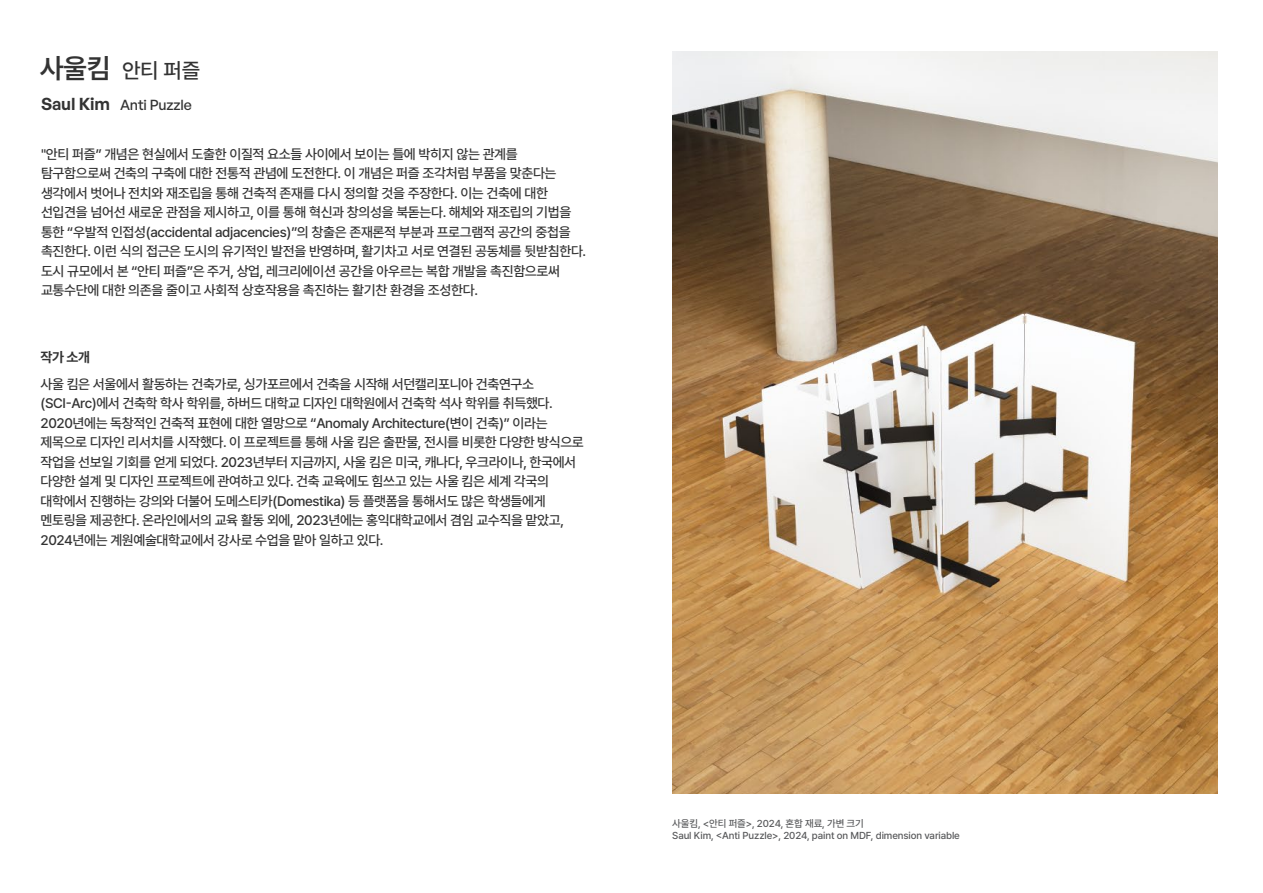
<style>
.page{position:relative;width:1263px;height:893px;background:#fff}
.page>*{position:absolute;margin:0;border:0;box-sizing:border-box;transform-origin:0 0}
.t1{font:500 21.3px "Pretendard";color:#333}
.t2{font:500 14.25px "General Sans";letter-spacing:-.01em;color:#333}
.t3{font:500 13.8px/19.5px "Pretendard";letter-spacing:-.025em;color:#333}
.t4{font:700 13.8px "Pretendard";color:#333}
.t5{font:500 10.05px/12px "Pretendard";letter-spacing:-.01em;color:#58595b}
.s1{font-weight:600;font-size:27.6px}
.s2{font-weight:600;font-size:16.95px}
</style>
<div class="page">
<img style="left:672px;top:51px;width:545px;height:743px">
<h1 class="t1" style="left:40px;top:55px;width:162px"><span class="s1">사울킴</span> 안티 퍼즐</h1>
<p class="t2" style="left:41px;top:96px;width:152px"><span class="s2">Saul Kim</span> Anti Puzzle</p>
<p class="t3" style="left:41px;top:144px;width:547px">"안티 퍼즐” 개념은 현실에서 도출한 이질적 요소들 사이에서 보이는 틀에 박히지 않는 관계를 탐구함으로써 건축의 구축에 대한 전통적 관념에 도전한다. 이 개념은 퍼즐 조각처럼 부품을 맞춘다는 생각에서 벗어나 전치와 재조립을 통해 건축적 존재를 다시 정의할 것을 주장한다. 이는 건축에 대한 선입견을 넘어선 새로운 관점을 제시하고, 이를 통해 혁신과 창의성을 북돋는다. 해체와 재조립의 기법을 통한 “우발적 인접성(accidental adjacencies)”의 창출은 존재론적 부분과 프로그램적 공간의 중첩을 촉진한다. 이런 식의 접근은 도시의 유기적인 발전을 반영하며, 활기차고 서로 연결된 공동체를 뒷받침한다. 도시 규모에서 본 “안티 퍼즐”은 주거, 상업, 레크리에이션 공간을 아우르는 복합 개발을 촉진함으로써 교통수단에 대한 의존을 줄이고 사회적 상호작용을 촉진하는 활기찬 환경을 조성한다.</p>
<p class="t4" style="left:41px;top:347px;width:51px">작가 소개</p>
<p class="t3" style="left:41px;top:374px;width:545px">사울 킴은 서울에서 활동하는 건축가로, 싱가포르에서 건축을 시작해 서던캘리포니아 건축연구소 (SCI-Arc)에서 건축학 학사 학위를, 하버드 대학교 디자인 대학원에서 건축학 석사 학위를 취득했다.<br>2020년에는 독창적인 건축적 표현에 대한 열망으로 “Anomaly Architecture(변이 건축)” 이라는 제목으로 디자인 리서치를 시작했다. 이 프로젝트를 통해 사울 킴은 출판물, 전시를 비롯한 다양한 방식으로 작업을 선보일 기회를 얻게 되었다. 2023년부터 지금까지, 사울 킴은 미국, 캐나다, 우크라이나, 한국에서 다양한 설계 및 디자인 프로젝트에 관여하고 있다. 건축 교육에도 힘쓰고 있는 사울 킴은 세계 각국의 대학에서 진행하는 강의와 더불어 도메스티카(Domestika) 등 플랫폼을 통해서도 많은 학생들에게 멘토링을 제공한다. 온라인에서의 교육 활동 외에, 2023년에는 홍익대학교에서 겸임 교수직을 맡았고, 2024년에는 계원예술대학교에서 강사로 수업을 맡아 일하고 있다.</p>
<p class="t5" style="left:672px;top:817px;width:289px">사울킴, &lt;안티 퍼즐&gt;, 2024, 혼합 재료, 가변 크기<br>Saul Kim, &lt;Anti Puzzle&gt;, 2024, paint on MDF, dimension variable</p>
</div>
